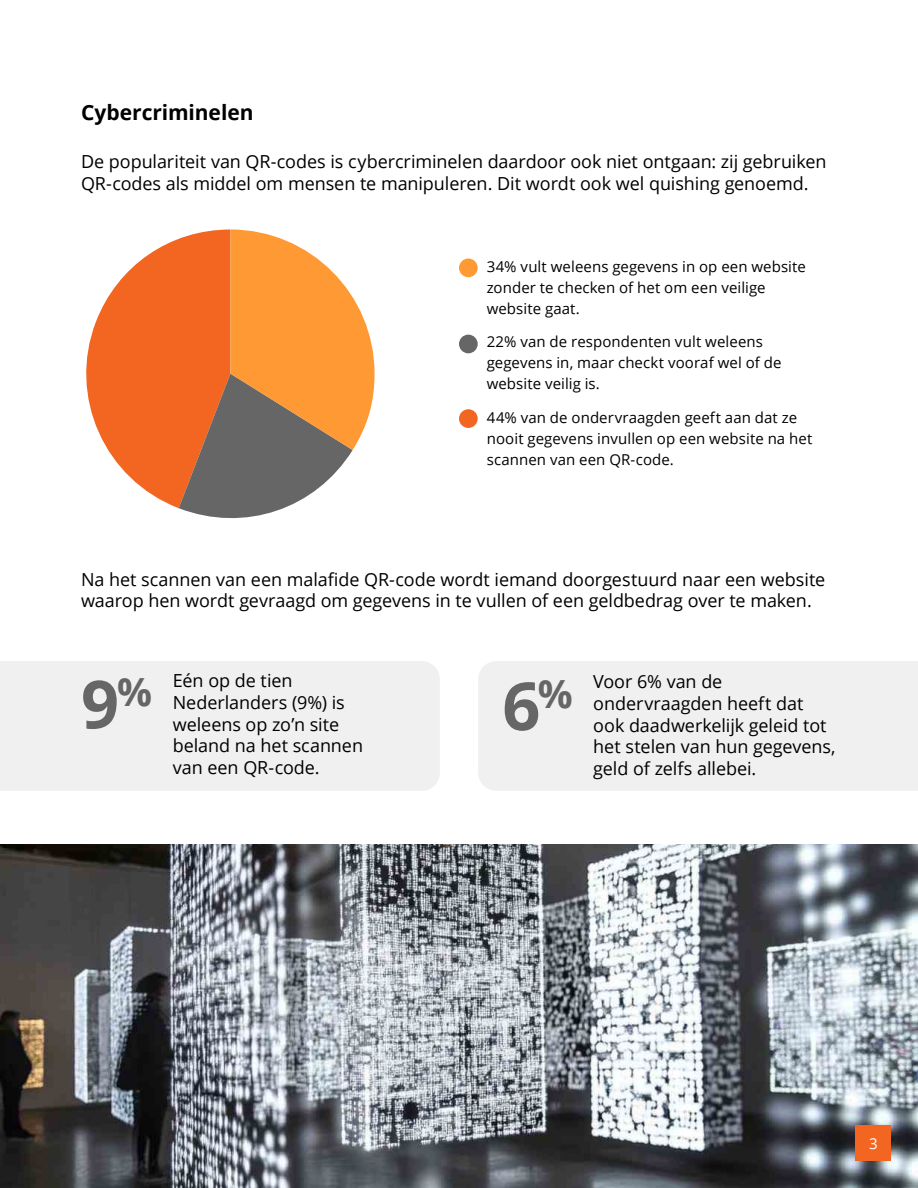
<style>
.page{position:relative;width:918px;height:1188px;background:#fff}
.page>*{position:absolute;margin:0;border:0;box-sizing:border-box;transform-origin:0 0}
.t1{font:700 66.6px "Open Sans";color:#666}
.t2{font:700 21px "Open Sans";letter-spacing:-.005em;color:#000}
.t3{font:18px/21.6px "Open Sans";letter-spacing:-.005em;color:#000}
.t4{font:15px/21px "Open Sans";letter-spacing:.005em;color:#000}
.t5{font:15px "Open Sans";color:#fff}
</style>
<div class="page">
<img style="left:0;top:845px;width:918px;height:343px">
<div style="left:856px;top:1126px;width:35px;height:35px;background:#f26621"></div>
<svg style="left:86px;top:238px;width:93px;height:270px;fill:#f26621"></svg>
<svg style="left:179px;top:229px;width:196px;height:290px;background:#d59059"></svg>
<div style="left:459px;top:259px;width:19px;height:18px;background:#f93;border-radius:50%"></div>
<div style="left:459px;top:335px;width:19px;height:18px;background:#666;border-radius:50%"></div>
<div style="left:459px;top:409px;width:19px;height:19px;background:#f26621;border-radius:50%"></div>
<div style="left:0;top:661px;width:440px;height:130px;background:#f0f0f0"></div>
<div style="left:478px;top:661px;width:440px;height:130px;background:#f0f0f0"></div>
<p class="t2" style="left:81px;top:97px;width:174px">Cybercriminelen</p>
<p class="t3" style="left:81px;top:150px;width:747px">De populariteit van QR-codes is cybercriminelen daardoor ook niet ontgaan: zij gebruiken<br>QR-codes als middel om mensen te manipuleren. Dit wordt ook wel quishing genoemd.</p>
<p class="t4" style="left:487px;top:255px;width:321px">34% vult weleens gegevens in op een website zonder te checken of het om een veilige website gaat.</p>
<p class="t4" style="left:487px;top:331px;width:296px">22% van de respondenten vult weleens gegevens in, maar checkt vooraf wel of de website veilig is.</p>
<p class="t4" style="left:487px;top:407px;width:327px">44% van de ondervraagden geeft aan dat ze nooit gegevens invullen op een website na het scannen van een QR-code.</p>
<p class="t3" style="left:81px;top:568px;width:746px">Na het scannen van een malafide QR-code wordt iemand doorgestuurd naar een website waarop hen wordt gevraagd om gegevens in te vullen of een geldbedrag over te maken.</p>
<p class="t3" style="left:173px;top:670px;width:192px">Eén op de tien<br>Nederlanders (9%) is weleens op zo’n site beland na het scannen van een QR-code.</p>
<p class="t3" style="left:593px;top:671px;width:244px">Voor 6% van de ondervraagden heeft dat ook daadwerkelijk geleid tot het stelen van hun gegevens, geld of zelfs allebei.</p>
<h1 class="t1" style="left:81px;top:657px;width:73px">9<sup>%</sup></h1>
<h1 class="t1" style="left:502px;top:659px;width:72px">6<sup>%</sup></h1>
<p class="t5" style="left:869px;top:1133px;width:10px">3</p>
</div>
